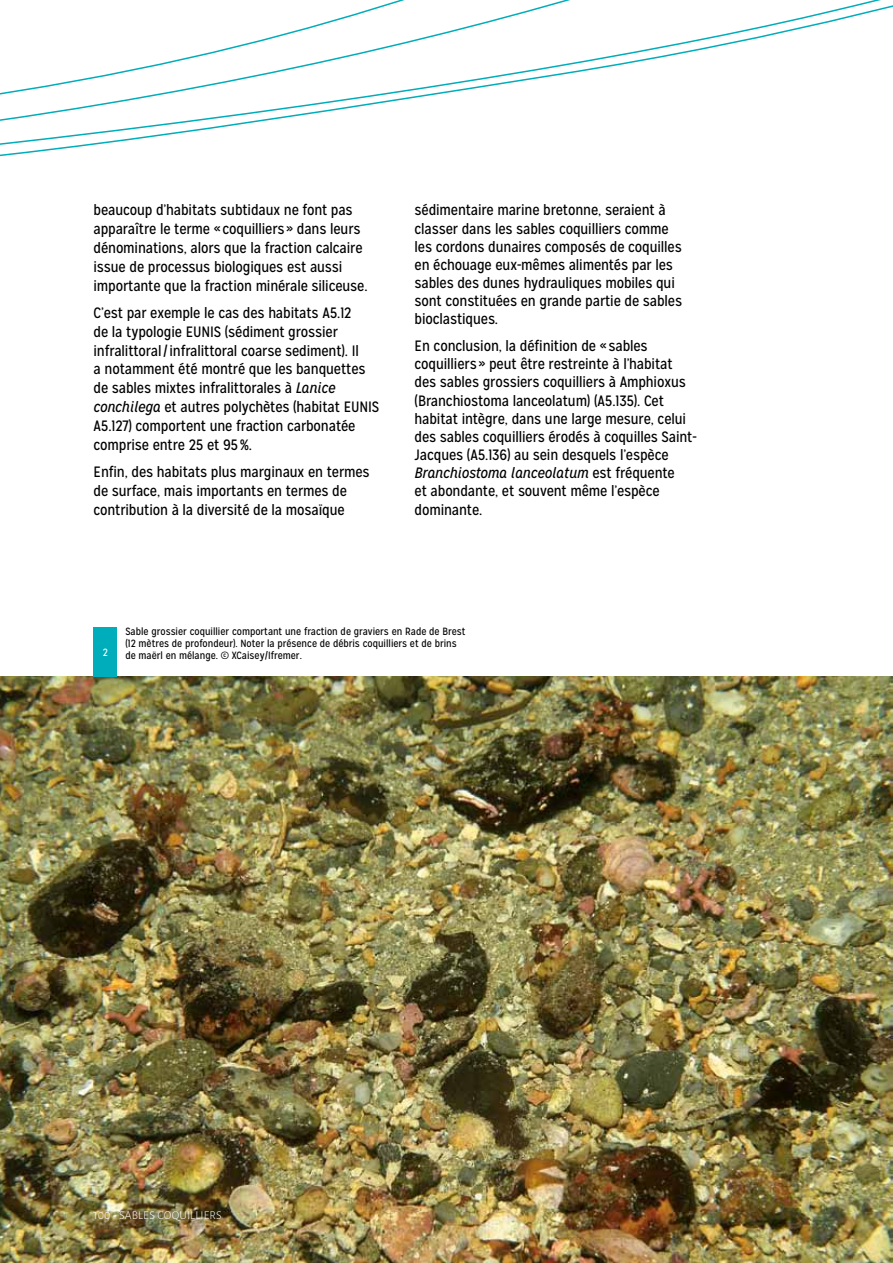
<style>
.page{position:relative;width:893px;height:1263px;background:#fff}
.page>*{position:absolute;margin:0;border:0;box-sizing:border-box;transform-origin:0 0}
.t1{font:15px/18.1px "Mission Gothic";letter-spacing:-.01em;color:#000}
.t2{font:300 12px "Alegreya Sans SC";letter-spacing:.02em;color:#fff}
.t3{font:10.5px/12px "Mission Gothic";color:#000}
.t4{font:10.5px "Mission Gothic";color:#fff}
.s1{font-style:italic}
.s2{font-weight:700}
</style>
<div class="page">
<img style="left:0;top:676px;width:893px;height:587px">
<div style="left:94px;top:627px;width:23px;height:49px;background:#00adba"></div>
<svg style="left:0;top:0;width:893px;height:157px"></svg>
<p class="t1" style="left:94px;top:201px;width:276px;line-height:18.8px">beaucoup d’habitats subtidaux ne font pas apparaître le terme «coquilliers» dans leurs dénominations, alors que la fraction calcaire issue de processus biologiques est aussi importante que la fraction minérale siliceuse.</p>
<p class="t1" style="left:94px;top:303px;width:287px;line-height:18.8px">C’est par exemple le cas des habitats A5.12<br>de la typologie EUNIS (sédiment grossier infralittoral/infralittoral coarse sediment). Il<br>a notamment été montré que les banquettes de sables mixtes infralittorales à <span class="s1">Lanice conchilega</span> et autres polychètes (habitat EUNIS A5.127) comportent une fraction carbonatée comprise entre 25 et 95%.</p>
<p class="t1" style="left:94px;top:462px;width:278px;line-height:18.8px">Enfin, des habitats plus marginaux en termes de surface, mais importants en termes de contribution à la diversité de la mosaïque</p>
<p class="t1" style="left:415px;top:201px;width:269px">sédimentaire marine bretonne, seraient à classer dans les sables coquilliers comme les cordons dunaires composés de coquilles en échouage eux-mêmes alimentés par les sables des dunes hydrauliques mobiles qui sont constituées en grande partie de sables bioclastiques.</p>
<p class="t1" style="left:415px;top:337px;width:284px">En conclusion, la définition de «sables coquilliers» peut être restreinte à l’habitat des sables grossiers coquilliers à Amphioxus (Branchiostoma lanceolatum) (A5.135). Cet habitat intègre, dans une large mesure, celui des sables coquilliers érodés à coquilles Saint-Jacques (A5.136) au sein desquels l’espèce <span class="s1">Branchiostoma lanceolatum</span> est fréquente<br>et abondante, et souvent même l’espèce dominante.</p>
<p class="t4" style="left:103px;top:646px;width:7px">2</p>
<p class="t3" style="left:125px;top:626px;width:342px">Sable grossier coquillier comportant une fraction de graviers en Rade de Brest (12 mètres de profondeur). Noter la présence de débris coquilliers et de brins de maërl en mélange. © XCaisey/Ifremer.</p>
<p class="t2" style="left:94px;top:1207px;width:130px">100 <span class="s2">-</span> SABLES COQU ILLIERS</p>
</div>
